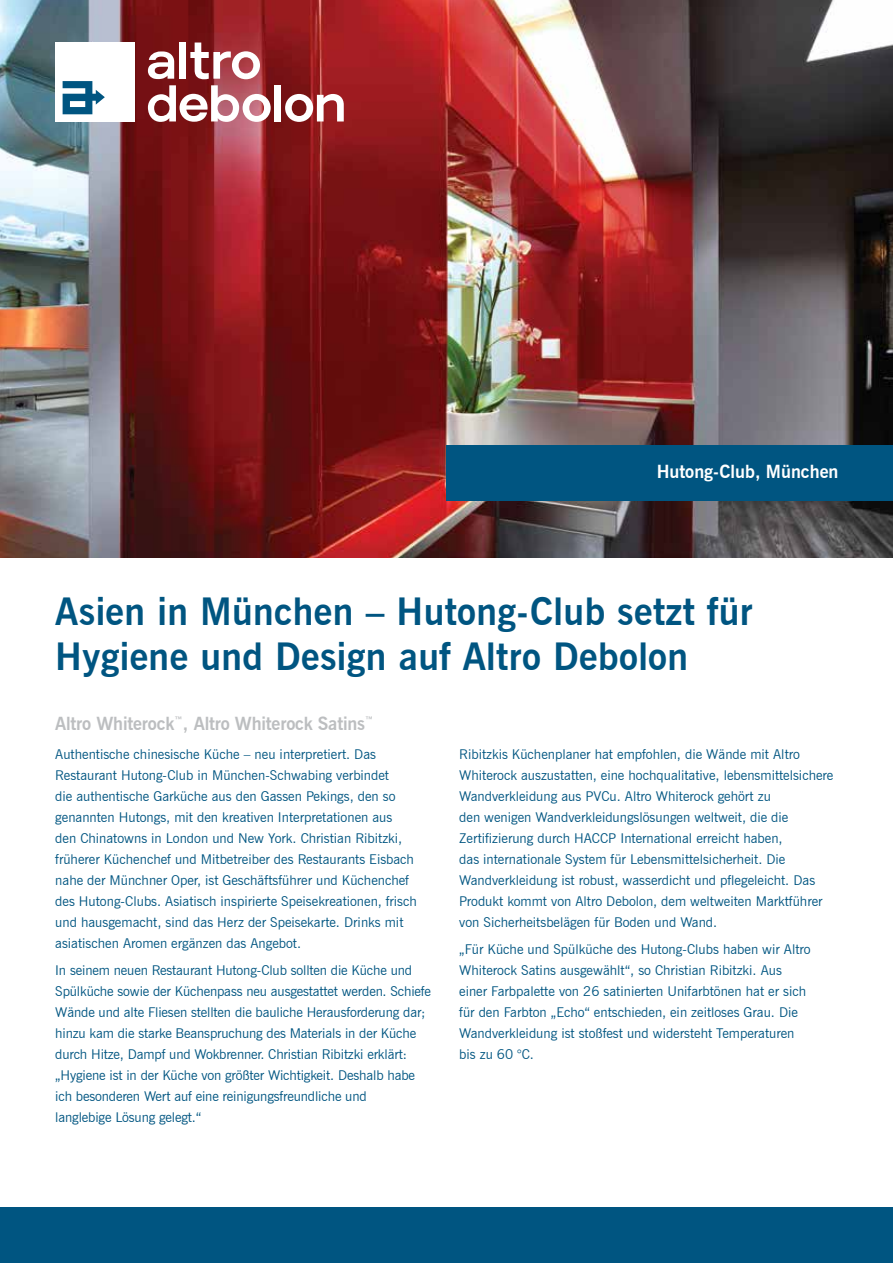
<style>
.page{position:relative;width:893px;height:1263px;background:#fff}
.page>*{position:absolute;margin:0;border:0;box-sizing:border-box;transform-origin:0 0}
.t1{font:700 37.5px/45px "News Gothic BT";letter-spacing:.01em;color:#005581}
.t2{font:700 18px "News Gothic BT";letter-spacing:-.01em;color:#bcbec0}
.t3{font:700 18px "News Gothic BT";color:#fff}
.t4{font:13.5px/21px "News Gothic BT";color:#005581}
</style>
<div class="page">
<img style="left:0;top:0;width:893px;height:557px">
<div style="left:447px;top:445px;width:446px;height:56px;background:#005581"></div>
<div style="left:0;top:1208px;width:893px;height:55px;background:#005581"></div>
<div style="left:179px;top:43px;width:7px;height:36px;background:#fff"></div>
<svg style="left:148px;top:51px;width:26px;height:28px"></svg>
<svg style="left:190px;top:43px;width:70px;height:36px"></svg>
<div style="left:55px;top:43px;width:80px;height:79px;background:#fff"></div>
<svg style="left:63px;top:81px;width:42px;height:33px"></svg>
<div style="left:274px;top:85px;width:7px;height:36px;background:#fff"></div>
<svg style="left:285px;top:94px;width:59px;height:28px"></svg>
<svg style="left:148px;top:85px;width:123px;height:37px"></svg>
<h2 class="t3" style="left:657px;top:461px;width:183px">Hutong-Club, München</h2>
<h1 class="t1" style="left:55px;top:589px;width:699px">Asien in München – Hutong-Club setzt für<br>Hygiene und Design auf Altro Debolon</h1>
<h2 class="t2" style="left:55px;top:712px;width:320px">Altro Whiterock<sup>™</sup>, Altro Whiterock Satins<sup>™</sup></h2>
<p class="t4" style="left:55px;top:743px;width:363px">Authentische chinesische Küche – neu interpretiert. Das Restaurant Hutong-Club in München-Schwabing verbindet<br>die authentische Garküche aus den Gassen Pekings, den so genannten Hutongs, mit den kreativen Interpretationen aus<br>den Chinatowns in London und New York. Christian Ribitzki, früherer Küchenchef und Mitbetreiber des Restaurants Eisbach nahe der Münchner Oper, ist Geschäftsführer und Küchenchef des Hutong-Clubs. Asiatisch inspirierte Speisekreationen, frisch und hausgemacht, sind das Herz der Speisekarte. Drinks mit asiatischen Aromen ergänzen das Angebot.</p>
<p class="t4" style="left:55px;top:960px;width:377px">In seinem neuen Restaurant Hutong-Club sollten die Küche und Spülküche sowie der Küchenpass neu ausgestattet werden. Schiefe Wände und alte Fliesen stellten die bauliche Herausforderung dar; hinzu kam die starke Beanspruchung des Materials in der Küche durch Hitze, Dampf und Wokbrenner. Christian Ribitzki erklärt: „Hygiene ist in der Küche von größter Wichtigkeit. Deshalb habe ich besonderen Wert auf eine reinigungsfreundliche und<br>langlebige Lösung gelegt.“</p>
<p class="t4" style="left:459px;top:743px;width:376px">Ribitzkis Küchenplaner hat empfohlen, die Wände mit Altro Whiterock auszustatten, eine hochqualitative, lebensmittelsichere Wandverkleidung aus PVCu. Altro Whiterock gehört zu<br>den wenigen Wandverkleidungslösungen weltweit, die die Zertifizierung durch HACCP International erreicht haben,<br>das internationale System für Lebensmittelsicherheit. Die Wandverkleidung ist robust, wasserdicht und pflegeleicht. Das Produkt kommt von Altro Debolon, dem weltweiten Marktführer von Sicherheitsbelägen für Boden und Wand.</p>
<p class="t4" style="left:459px;top:939px;width:353px">„Für Küche und Spülküche des Hutong-Clubs haben wir Altro Whiterock Satins ausgewählt“, so Christian Ribitzki. Aus einer Farbpalette von 26 satinierten Unifarbtönen hat er sich für den Farbton „Echo“ entschieden, ein zeitloses Grau. Die Wandverkleidung ist stoßfest und widersteht Temperaturen bis zu 60 °C.</p>
</div>
